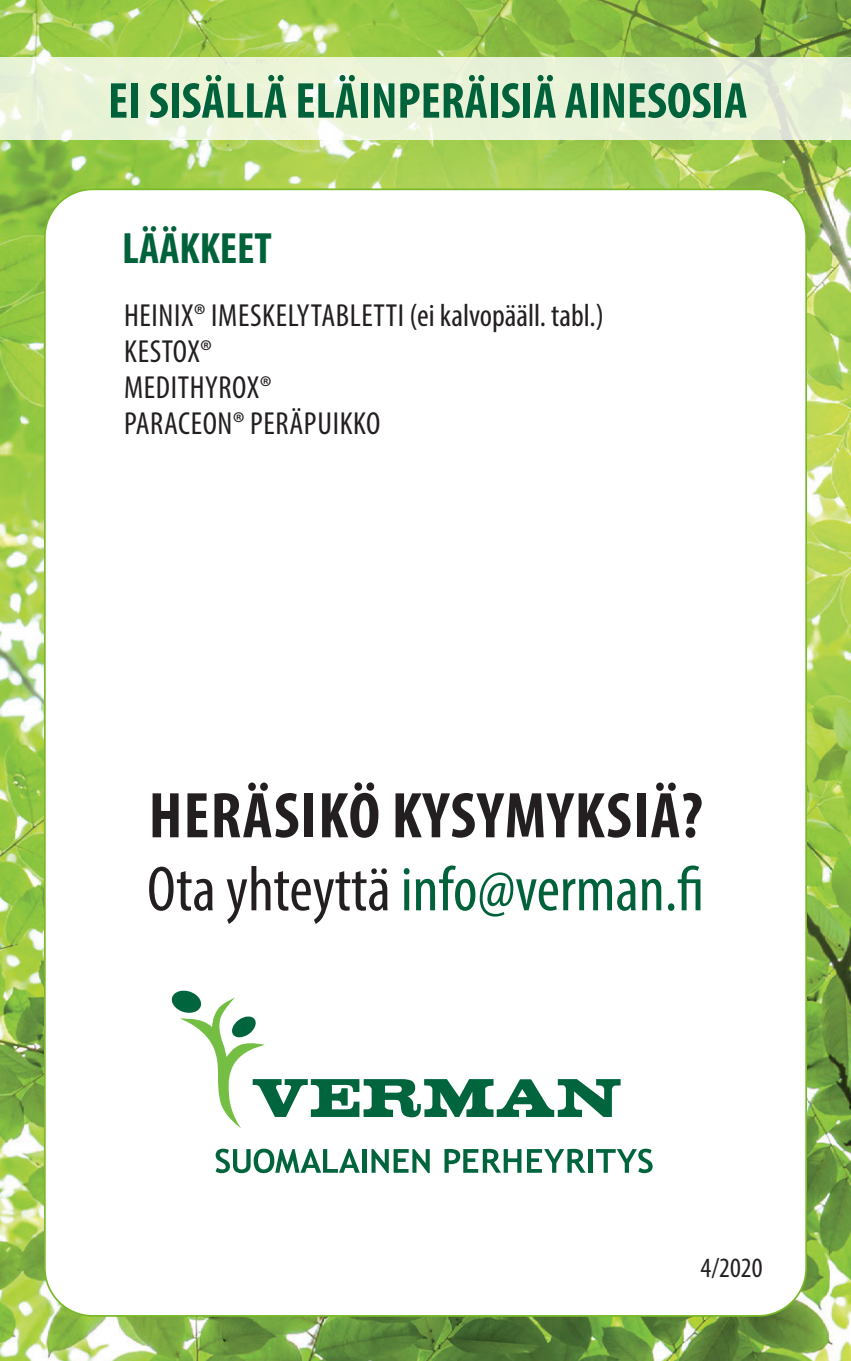
<style>
.page{position:relative;width:851px;height:1361px;background:#fff}
.page>*{position:absolute;margin:0;border:0;box-sizing:border-box;transform-origin:0 0}
.t1{font:700 condensed 65.2px "Myriad Pro";letter-spacing:.02em;color:#231f20}
.t2{font:condensed 64px "Myriad Pro";color:#00623a}
.t3{font:700 condensed 50.8px "Myriad Pro";color:#00623a}
.t4{font:700 condensed 44px "Myriad Pro";color:#00623a}
.t5{font:condensed 32px "Myriad Pro";letter-spacing:.02em;color:#231f20}
.t6{font:condensed 28px "Myriad Pro";color:#231f20}
.s1{color:#231f20}
</style>
<div class="page">
<img style="left:0;top:0;width:850px;height:1361px">
<div style="left:45px;top:189px;width:761px;height:1127px;background:#fff;border-radius:48px"></div>
<div style="left:0;top:57px;width:850px;height:83px;background:#e9f3d7"></div>
<svg style="left:172px;top:990px;width:448px;height:138px"></svg>
<svg style="left:215px;top:1148px;width:145px;height:25px"></svg>
<hr style="left:362px;top:1149px;width:4px;height:23px;background:#00643d">
<svg style="left:371px;top:1149px;width:58px;height:24px"></svg>
<svg style="left:444px;top:1149px;width:77px;height:23px"></svg>
<svg style="left:527px;top:1149px;width:58px;height:23px"></svg>
<hr style="left:588px;top:1149px;width:4px;height:23px;background:#00643d">
<svg style="left:596px;top:1148px;width:56px;height:25px"></svg>
<p class="t3" style="left:108px;top:69px;width:641px">EI SISÄLLÄ ELÄINPERÄISIÄ AINESOSIA</p>
<p class="t4" style="left:122px;top:221px;width:151px">LÄÄKKEET</p>
<p class="t5" style="left:124px;top:296px;width:481px">HEINIX® IMESKELYTABLETTI (ei kalvopääll. tabl.)</p>
<p class="t5" style="left:124px;top:332px;width:89px">KESTOX®</p>
<p class="t5" style="left:124px;top:368px;width:149px">MEDITHYROX®</p>
<p class="t5" style="left:124px;top:404px;width:258px">PARACEON® PERÄPUIKKO</p>
<p class="t1" style="left:149px;top:775px;width:555px">HERÄSIKÖ KYSYMYKSIÄ?</p>
<p class="t2" style="left:147px;top:850px;width:558px"><span class="s1">Ota yhteyttä</span> info@verman.fi</p>
<p class="t6" style="left:700px;top:1251px;width:63px">4/2020</p>
</div>
